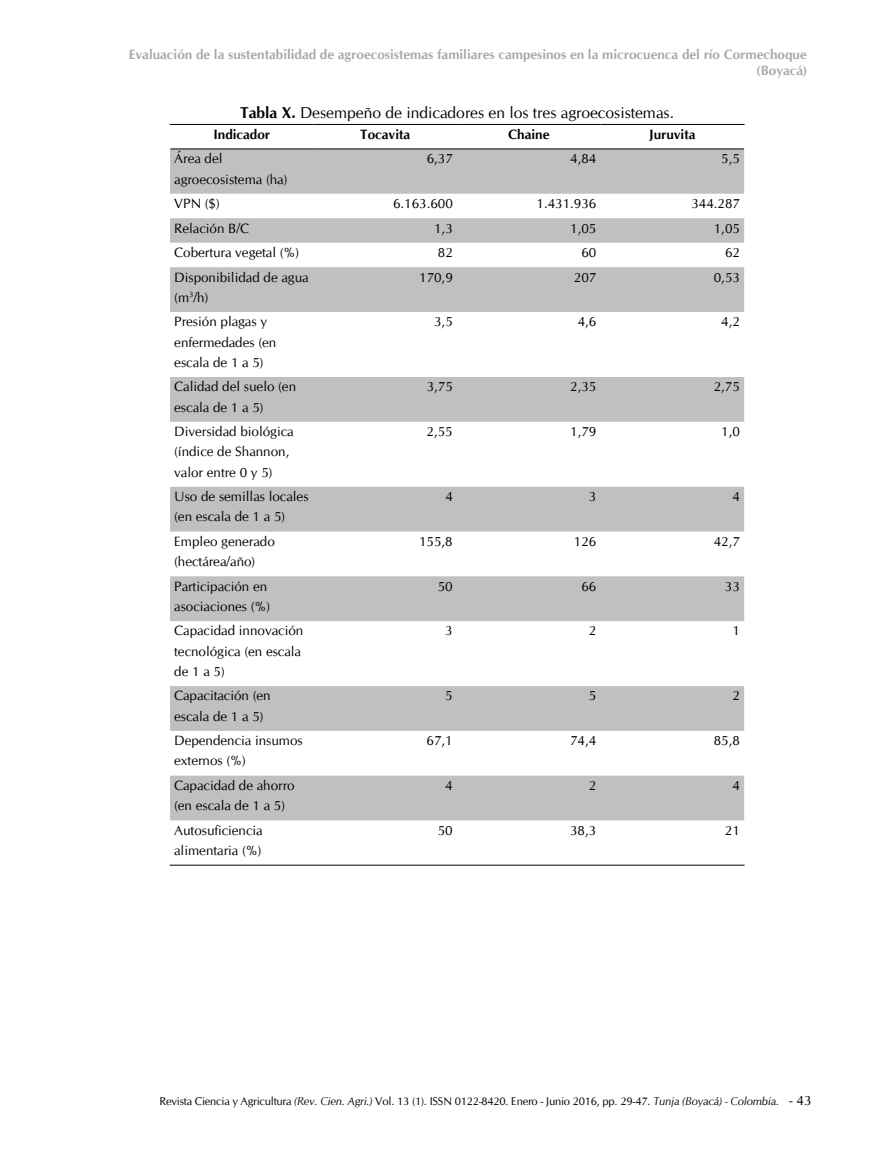
<style>
.page{position:relative;width:893px;height:1170px;background:#fff}
.page>*{position:absolute;margin:0;border:0;box-sizing:border-box;transform-origin:0 0}
.t1{font:15.75px "CG Omega";color:#000}
.t2{font:13.5px/20.2px "CG Omega";color:#000}
.t3{font:700 13.5px/16.2px "CG Omega";color:#a8a8a7;text-align:right}
.t4{font:700 13.5px "CG Omega";color:#000}
.t5{font:11.25px "CG Omega";letter-spacing:-.02em;color:#000}
.s1{font-weight:700}
.s2{font-style:italic}
.s3{font-size:13.5px}
</style>
<div class="page">
<svg style="left:170px;top:149px;width:574px;height:671px"></svg>
<hr style="left:170px;top:124px;width:143px;height:1px;background:#000">
<hr style="left:313px;top:124px;width:144px;height:1px;background:#000">
<hr style="left:457px;top:124px;width:144px;height:1px;background:#000">
<hr style="left:601px;top:124px;width:144px;height:1px;background:#000">
<hr style="left:170px;top:148px;width:143px;height:1px;background:#000">
<hr style="left:313px;top:148px;width:144px;height:1px;background:#000">
<hr style="left:457px;top:148px;width:144px;height:1px;background:#000">
<hr style="left:601px;top:148px;width:143px;height:1px;background:#000">
<hr style="left:170px;top:864px;width:143px;height:1px;background:#000">
<hr style="left:313px;top:864px;width:144px;height:1px;background:#000">
<hr style="left:457px;top:864px;width:144px;height:1px;background:#000">
<hr style="left:601px;top:864px;width:144px;height:1px;background:#000">
<p class="t3" style="left:129px;top:46px;width:680px">Evaluación de la sustentabilidad de agroecosistemas familiares campesinos en la microcuenca del río Cormechoque (Boyacá)</p>
<p class="t1" style="left:240px;top:103px;width:435px"><span class="s1">Tabla X.</span> Desempeño de indicadores en los tres agroecosistemas.</p>
<p class="t4" style="left:213px;top:126px;width:58px">Indicador</p>
<p class="t4" style="left:360px;top:126px;width:52px">Tocavita</p>
<p class="t4" style="left:508px;top:126px;width:43px">Chaine</p>
<p class="t4" style="left:649px;top:126px;width:48px">Juruvita</p>
<p class="t2" style="left:174px;top:149px;width:115px">Área del agroecosistema (ha)</p>
<p class="t2" style="left:427px;top:149px;width:28px">6,37</p>
<p class="t2" style="left:570px;top:149px;width:28px">4,84</p>
<p class="t2" style="left:721px;top:149px;width:20px">5,5</p>
<p class="t2" style="left:174px;top:193px;width:47px">VPN ($)</p>
<p class="t2" style="left:393px;top:193px;width:61px">6.163.600</p>
<p class="t2" style="left:537px;top:193px;width:61px">1.431.936</p>
<p class="t2" style="left:691px;top:193px;width:50px">344.287</p>
<p class="t2" style="left:174px;top:218px;width:76px">Relación B/C</p>
<p class="t2" style="left:434px;top:218px;width:20px">1,3</p>
<p class="t2" style="left:570px;top:218px;width:28px">1,05</p>
<p class="t2" style="left:714px;top:218px;width:28px">1,05</p>
<p class="t2" style="left:174px;top:242px;width:126px">Cobertura vegetal (%)</p>
<p class="t2" style="left:438px;top:242px;width:16px">82</p>
<p class="t2" style="left:581px;top:242px;width:16px">60</p>
<p class="t2" style="left:725px;top:242px;width:16px">62</p>
<p class="t2" style="left:174px;top:267px;width:136px">Disponibilidad de agua (m<sup>3</sup>/h)</p>
<p class="t2" style="left:419px;top:267px;width:35px">170,9</p>
<p class="t2" style="left:574px;top:267px;width:24px">207</p>
<p class="t2" style="left:714px;top:267px;width:28px">0,53</p>
<p class="t2" style="left:174px;top:312px;width:104px">Presión plagas y enfermedades (en escala de 1 a 5)</p>
<p class="t2" style="left:434px;top:312px;width:20px">3,5</p>
<p class="t2" style="left:578px;top:312px;width:20px">4,6</p>
<p class="t2" style="left:721px;top:312px;width:20px">4,2</p>
<p class="t2" style="left:174px;top:376px;width:123px">Calidad del suelo (en escala de 1 a 5)</p>
<p class="t2" style="left:427px;top:376px;width:28px">3,75</p>
<p class="t2" style="left:570px;top:376px;width:28px">2,35</p>
<p class="t2" style="left:714px;top:376px;width:28px">2,75</p>
<p class="t2" style="left:174px;top:421px;width:121px">Diversidad biológica (índice de Shannon, valor entre 0 y 5)</p>
<p class="t2" style="left:427px;top:421px;width:28px">2,55</p>
<p class="t2" style="left:570px;top:421px;width:28px">1,79</p>
<p class="t2" style="left:721px;top:421px;width:20px">1,0</p>
<p class="t2" style="left:174px;top:486px;width:136px">Uso de semillas locales (en escala de 1 a 5)</p>
<p class="t2" style="left:445px;top:486px;width:9px">4</p>
<p class="t2" style="left:589px;top:486px;width:9px">3</p>
<p class="t2" style="left:732px;top:486px;width:9px">4</p>
<p class="t2" style="left:174px;top:531px;width:102px">Empleo generado (hectárea/año)</p>
<p class="t2" style="left:419px;top:531px;width:35px">155,8</p>
<p class="t2" style="left:574px;top:531px;width:24px">126</p>
<p class="t2" style="left:714px;top:531px;width:28px">42,7</p>
<p class="t2" style="left:174px;top:576px;width:98px">Participación en asociaciones (%)</p>
<p class="t2" style="left:438px;top:576px;width:16px">50</p>
<p class="t2" style="left:581px;top:576px;width:16px">66</p>
<p class="t2" style="left:725px;top:576px;width:16px">33</p>
<p class="t2" style="left:174px;top:620px;width:131px">Capacidad innovación tecnológica (en escala de 1 a 5)</p>
<p class="t2" style="left:445px;top:620px;width:9px">3</p>
<p class="t2" style="left:589px;top:620px;width:9px">2</p>
<p class="t2" style="left:732px;top:620px;width:9px">1</p>
<p class="t2" style="left:174px;top:685px;width:98px">Capacitación (en escala de 1 a 5)</p>
<p class="t2" style="left:445px;top:685px;width:9px">5</p>
<p class="t2" style="left:589px;top:685px;width:9px">5</p>
<p class="t2" style="left:732px;top:685px;width:9px">2</p>
<p class="t2" style="left:174px;top:730px;width:130px">Dependencia insumos externos (%)</p>
<p class="t2" style="left:427px;top:730px;width:28px">67,1</p>
<p class="t2" style="left:570px;top:730px;width:28px">74,4</p>
<p class="t2" style="left:714px;top:730px;width:28px">85,8</p>
<p class="t2" style="left:174px;top:775px;width:122px">Capacidad de ahorro (en escala de 1 a 5)</p>
<p class="t2" style="left:445px;top:775px;width:9px">4</p>
<p class="t2" style="left:589px;top:775px;width:9px">2</p>
<p class="t2" style="left:732px;top:775px;width:9px">4</p>
<p class="t2" style="left:174px;top:820px;width:90px">Autosuficiencia alimentaria (%)</p>
<p class="t2" style="left:438px;top:820px;width:16px">50</p>
<p class="t2" style="left:570px;top:820px;width:28px">38,3</p>
<p class="t2" style="left:725px;top:820px;width:16px">21</p>
<p class="t5" style="left:159px;top:1093px;width:654px">Revista Ciencia y Agricultura <span class="s2">(Rev. Cien. Agri.)</span> Vol. 13 (1). ISSN 0122-8420. Enero - Junio 2016, pp. 29-47. <span class="s2">Tunja (Boyacá) - Colombia.</span> <span class="s3">- 43</span></p>
</div>
